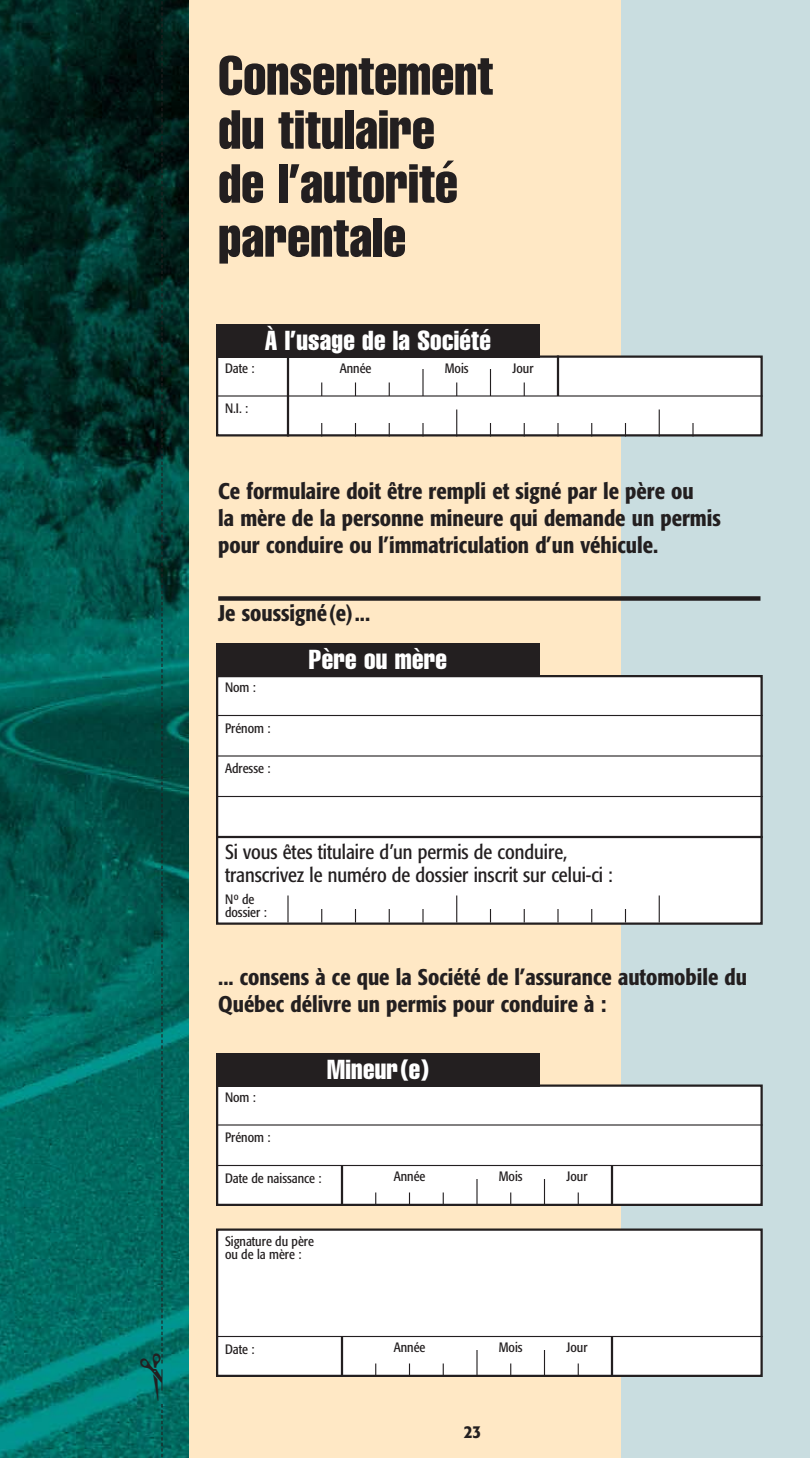
<style>
.page{position:relative;width:810px;height:1458px;background:#fff}
.page>*{position:absolute;margin:0;border:0;box-sizing:border-box;transform-origin:0 0}
.t1{font:extra-condensed 54px/54px "Helvetica";color:#231f20}
.t2{font:extra-condensed 27px "Helvetica";letter-spacing:.01em;color:#fff}
.t3{font:500 condensed 22.5px/27px "Formata";color:#231f20}
.t4{font:condensed 20.25px/22.5px "Formata";color:#231f20}
.t5{font:500 condensed 18px "Formata";color:#231f20}
.t6{font:condensed 13.5px/12.4px "Formata";color:#231f20}
</style>
<div class="page">
<div style="left:189px;top:0;width:432px;height:1458px;background:#ffe8c5"></div>
<div style="left:621px;top:0;width:189px;height:1458px;background:#c9dde0"></div>
<img style="left:0;top:0;width:189px;height:1458px">
<div style="left:217px;top:357px;width:545px;height:78px;background:#fff"></div>
<div style="left:216px;top:356px;width:547px;height:80px;border:2px solid #231f20"></div>
<hr style="left:216px;top:395px;width:547px;height:2px;background:#231f20">
<hr style="left:287px;top:356px;width:2px;height:80px;background:#231f20">
<svg style="left:321px;top:423px;width:1px;height:13px"></svg>
<svg style="left:355px;top:423px;width:1px;height:13px"></svg>
<svg style="left:389px;top:423px;width:1px;height:13px"></svg>
<svg style="left:422px;top:423px;width:2px;height:13px"></svg>
<svg style="left:490px;top:423px;width:1px;height:13px"></svg>
<svg style="left:524px;top:423px;width:1px;height:13px"></svg>
<svg style="left:557px;top:423px;width:2px;height:13px"></svg>
<svg style="left:591px;top:423px;width:1px;height:13px"></svg>
<svg style="left:625px;top:423px;width:1px;height:13px"></svg>
<svg style="left:659px;top:410px;width:1px;height:26px"></svg>
<svg style="left:692px;top:423px;width:2px;height:13px"></svg>
<svg style="left:456px;top:410px;width:1px;height:26px"></svg>
<svg style="left:321px;top:382px;width:1px;height:14px"></svg>
<svg style="left:355px;top:382px;width:1px;height:13px"></svg>
<svg style="left:389px;top:382px;width:1px;height:14px"></svg>
<svg style="left:456px;top:382px;width:1px;height:14px"></svg>
<svg style="left:524px;top:382px;width:1px;height:14px"></svg>
<hr style="left:422px;top:369px;width:2px;height:27px;background:#231f20">
<svg style="left:490px;top:369px;width:1px;height:26px"></svg>
<hr style="left:557px;top:356px;width:2px;height:40px;background:#231f20">
<div style="left:217px;top:676px;width:545px;height:248px;background:#fff"></div>
<div style="left:216px;top:675px;width:547px;height:250px;border:2px solid #231f20"></div>
<hr style="left:216px;top:715px;width:547px;height:1px;background:#231f20">
<hr style="left:216px;top:755px;width:547px;height:2px;background:#231f20">
<div style="left:217px;top:1086px;width:545px;height:119px;background:#fff"></div>
<div style="left:216px;top:1084px;width:547px;height:122px;border:2px solid #231f20"></div>
<hr style="left:216px;top:1124px;width:547px;height:2px;background:#231f20">
<hr style="left:216px;top:1165px;width:547px;height:1px;background:#231f20">
<hr style="left:216px;top:796px;width:547px;height:1px;background:#231f20">
<hr style="left:216px;top:836px;width:547px;height:2px;background:#231f20">
<div style="left:218px;top:596px;width:542px;height:5px;background:#231f20"></div>
<hr style="left:341px;top:1166px;width:2px;height:40px;background:#231f20">
<svg style="left:409px;top:1192px;width:1px;height:14px"></svg>
<svg style="left:375px;top:1192px;width:1px;height:14px"></svg>
<svg style="left:443px;top:1192px;width:1px;height:14px"></svg>
<svg style="left:510px;top:1192px;width:1px;height:14px"></svg>
<svg style="left:578px;top:1192px;width:1px;height:14px"></svg>
<hr style="left:476px;top:1179px;width:2px;height:27px;background:#231f20">
<svg style="left:544px;top:1179px;width:1px;height:27px"></svg>
<div style="left:217px;top:1230px;width:545px;height:146px;background:#fff"></div>
<div style="left:216px;top:1228px;width:547px;height:149px;border:2px solid #231f20"></div>
<hr style="left:216px;top:1336px;width:547px;height:1px;background:#231f20">
<hr style="left:341px;top:1336px;width:2px;height:41px;background:#231f20">
<svg style="left:409px;top:1364px;width:1px;height:13px"></svg>
<svg style="left:375px;top:1364px;width:1px;height:13px"></svg>
<svg style="left:443px;top:1364px;width:1px;height:13px"></svg>
<svg style="left:510px;top:1364px;width:1px;height:13px"></svg>
<svg style="left:578px;top:1364px;width:1px;height:13px"></svg>
<hr style="left:476px;top:1350px;width:2px;height:27px;background:#231f20">
<svg style="left:544px;top:1350px;width:1px;height:27px"></svg>
<hr style="left:287px;top:896px;width:2px;height:26px;background:#231f20">
<svg style="left:321px;top:909px;width:1px;height:13px"></svg>
<svg style="left:355px;top:909px;width:1px;height:13px"></svg>
<svg style="left:389px;top:909px;width:1px;height:13px"></svg>
<svg style="left:456px;top:896px;width:1px;height:26px"></svg>
<svg style="left:490px;top:909px;width:1px;height:13px"></svg>
<svg style="left:524px;top:909px;width:1px;height:13px"></svg>
<svg style="left:557px;top:909px;width:2px;height:13px"></svg>
<svg style="left:591px;top:909px;width:1px;height:13px"></svg>
<svg style="left:625px;top:909px;width:1px;height:13px"></svg>
<svg style="left:659px;top:896px;width:1px;height:26px"></svg>
<svg style="left:422px;top:909px;width:2px;height:13px"></svg>
<div style="left:216px;top:324px;width:324px;height:34px;background:#231f20"></div>
<div style="left:216px;top:644px;width:324px;height:33px;background:#231f20"></div>
<div style="left:216px;top:1053px;width:324px;height:34px;background:#231f20"></div>
<hr style="left:611px;top:1336px;width:2px;height:41px;background:#231f20">
<hr style="left:611px;top:1166px;width:2px;height:40px;background:#231f20">
<svg style="left:140px;top:0;width:23px;height:1458px;background:#024b43"></svg>
<h1 class="t1" style="left:218px;top:52px;width:276px">Consentement du titulaire de l’autorité parentale</h1>
<p class="t6" style="left:225px;top:363px;width:31px">Date :</p>
<p class="t6" style="left:225px;top:403px;width:25px">N.I. :</p>
<p class="t2" style="left:265px;top:331px;width:228px">À l’usage de la Société</p>
<p class="t6" style="left:340px;top:363px;width:33px">Année</p>
<p class="t6" style="left:445px;top:363px;width:25px">Mois</p>
<p class="t6" style="left:513px;top:363px;width:23px">Jour</p>
<p class="t3" style="left:218px;top:479px;width:504px">Ce formulaire doit être rempli et signé par le père ou<br>la mère de la personne mineure qui demande un permis pour conduire ou l’immatriculation d’un véhicule.</p>
<p class="t3" style="left:218px;top:601px;width:154px">Je soussigné(e)...</p>
<p class="t6" style="left:225px;top:682px;width:32px">Nom :</p>
<p class="t6" style="left:225px;top:723px;width:47px">Prénom :</p>
<p class="t6" style="left:225px;top:763px;width:47px">Adresse :</p>
<p class="t2" style="left:309px;top:650px;width:140px">Père ou mère</p>
<p class="t4" style="left:225px;top:842px;width:389px">Si vous êtes titulaire d’un permis de conduire, transcrivez le numéro de dossier inscrit sur celui-ci :</p>
<p class="t6" style="left:225px;top:894px;width:43px">N<sup>o</sup> de dossier :</p>
<p class="t3" style="left:218px;top:965px;width:530px">... consens à ce que la Société de l’assurance automobile du<br>Québec délivre un permis pour conduire à :</p>
<p class="t2" style="left:327px;top:1060px;width:103px">Mineur(e)</p>
<p class="t6" style="left:225px;top:1092px;width:32px">Nom :</p>
<p class="t6" style="left:225px;top:1132px;width:47px">Prénom :</p>
<p class="t6" style="left:225px;top:1173px;width:98px">Date de naissance :</p>
<p class="t6" style="left:225px;top:1235px;width:91px;line-height:13.5px">Signature du père ou de la mère :</p>
<p class="t6" style="left:394px;top:1172px;width:33px">Année</p>
<p class="t6" style="left:499px;top:1172px;width:25px">Mois</p>
<p class="t6" style="left:567px;top:1172px;width:23px">Jour</p>
<p class="t6" style="left:225px;top:1344px;width:31px">Date :</p>
<p class="t6" style="left:394px;top:1343px;width:33px">Année</p>
<p class="t6" style="left:499px;top:1343px;width:25px">Mois</p>
<p class="t6" style="left:567px;top:1343px;width:23px">Jour</p>
<p class="t5" style="left:464px;top:1424px;width:19px">23</p>
</div>
